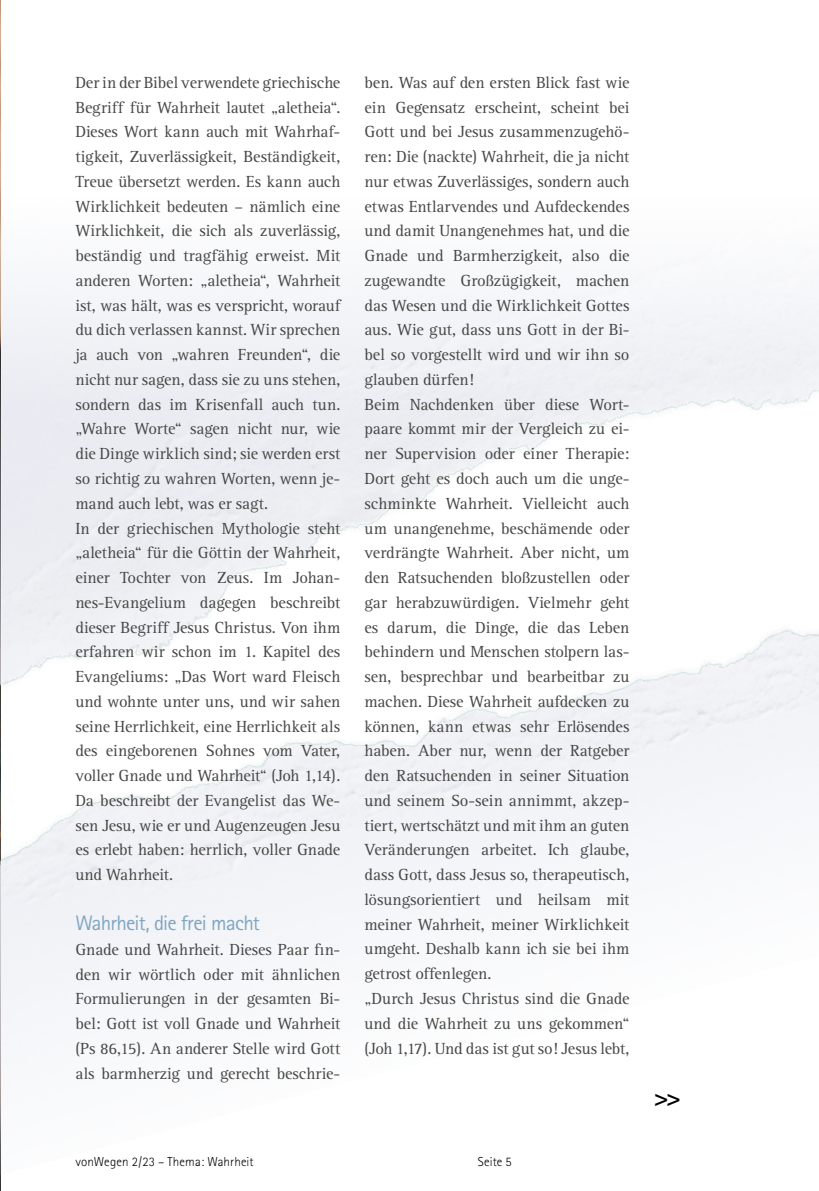
<style>
.page{position:relative;width:819px;height:1191px;background:#fff}
.page>*{position:absolute;margin:0;border:0;box-sizing:border-box;transform-origin:0 0}
.t1{font:800 24.68px "Rotis Sans Serif";color:#000}
.t2{font:21px "Rotis Sans Serif";letter-spacing:-.04em;color:#80a6c1}
.t3{font:16.62px/24.7px "Rotis Serif";letter-spacing:-.005em;color:#474746}
.t4{font:300 12.95px "Rotis Sans Serif";letter-spacing:.01em;color:#000}
</style>
<div class="page">
<img style="left:0;top:0;width:1px;height:1191px">
<img style="left:0;top:350px;width:819px;height:825px">
<svg style="left:0;top:212px;width:1px;height:132px"></svg>
<hr style="left:0;top:170px;width:1px;height:42px;background:#fff">
<p class="t3" style="left:75px;top:70px;width:266px">Der in der Bibel verwendete griechische Begriff für Wahrheit lautet „aletheia“.<br>Dieses Wort kann auch mit Wahrhaf&shy;tigkeit, Zuverlässigkeit, Beständigkeit, Treue übersetzt werden. Es kann auch Wirklichkeit bedeuten – nämlich eine Wirklichkeit, die sich als zuverlässig, beständig und tragfähig erweist. Mit anderen Worten: „aletheia“, Wahrheit ist, was hält, was es verspricht, worauf du dich verlassen kannst. Wir sprechen ja auch von „wahren Freunden“, die nicht nur sagen, dass sie zu uns stehen, sondern das im Krisenfall auch tun. „Wahre Worte“ sagen nicht nur, wie die Dinge wirklich sind; sie werden erst so richtig zu wahren Worten, wenn je&shy;mand auch lebt, was er sagt.<br>In der griechischen Mythologie steht „aletheia“ für die Göttin der Wahrheit, einer Tochter von Zeus. Im Johan&shy;nes-Evangelium dagegen beschreibt dieser Begriff Jesus Christus. Von ihm erfahren wir schon im 1. Kapitel des Evangeliums: „Das Wort ward Fleisch und wohnte unter uns, und wir sahen seine Herrlichkeit, eine Herrlichkeit als des eingeborenen Sohnes vom Vater, voller Gnade und Wahrheit“ (Joh 1,14).<br>Da beschreibt der Evangelist das We&shy;sen Jesu, wie er und Augenzeugen Jesu es erlebt haben: herrlich, voller Gnade und Wahrheit.</p>
<p class="t2" style="left:75px;top:910px;width:186px">Wahrheit, die frei macht</p>
<p class="t3" style="left:75px;top:937px;width:266px;text-align:justify">Gnade und Wahrheit. Dieses Paar fin&shy;den wir wörtlich oder mit ähnlichen Formulierungen in der gesamten Bi&shy;bel: Gott ist voll Gnade und Wahrheit (Ps 86,15). An anderer Stelle wird Gott als barmherzig und gerecht beschrie-</p>
<p class="t3" style="left:364px;top:70px;width:266px">ben. Was auf den ersten Blick fast wie ein Gegensatz erscheint, scheint bei Gott und bei Jesus zusammenzugehö&shy;ren: Die (nackte) Wahrheit, die ja nicht nur etwas Zuverlässiges, sondern auch etwas Entlarvendes und Aufdeckendes und damit Unangenehmes hat, und die Gnade und Barmherzigkeit, also die zugewandte Großzügigkeit, machen das Wesen und die Wirklichkeit Gottes aus. Wie gut, dass uns Gott in der Bi&shy;bel so vorgestellt wird und wir ihn so glauben dürfen!<br>Beim Nachdenken über diese Wort&shy;paare kommt mir der Vergleich zu ei&shy;ner Supervision oder einer Therapie:<br>Dort geht es doch auch um die unge&shy;schminkte Wahrheit. Vielleicht auch um unangenehme, beschämende oder verdrängte Wahrheit. Aber nicht, um den Ratsuchenden bloßzustellen oder gar herabzuwürdigen. Vielmehr geht es darum, die Dinge, die das Leben behindern und Menschen stolpern las&shy;sen, besprechbar und bearbeitbar zu machen. Diese Wahrheit aufdecken zu können, kann etwas sehr Erlösendes haben. Aber nur, wenn der Ratgeber den Ratsuchenden in seiner Situation und seinem So-sein annimmt, akzep&shy;tiert, wertschätzt und mit ihm an guten Veränderungen arbeitet. Ich glaube, dass Gott, dass Jesus so, therapeutisch, lösungsorientiert und heilsam mit meiner Wahrheit, meiner Wirklichkeit umgeht. Deshalb kann ich sie bei ihm getrost offenlegen.<br>„Durch Jesus Christus sind die Gnade und die Wahrheit zu uns gekommen“ (Joh 1,17). Und das ist gut so! Jesus lebt,</p>
<p class="t4" style="left:75px;top:1154px;width:180px">vonWegen 2/23 – Thema: Wahrheit</p>
<p class="t4" style="left:478px;top:1154px;width:36px">Seite 5</p>
<h1 class="t1" style="left:653px;top:1082px;width:29px">&gt;&gt;</h1>
</div>
